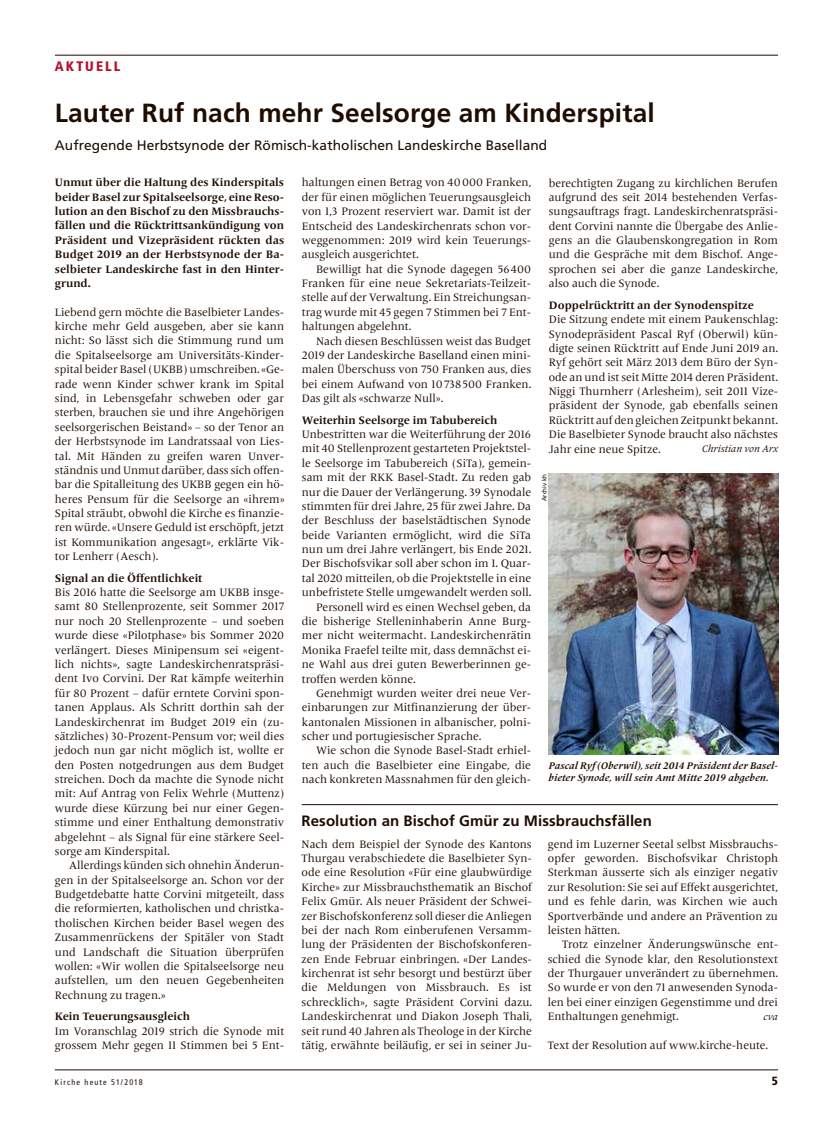
<style>
.page{position:relative;width:833px;height:1134px;background:#fff}
.page>*{position:absolute;margin:0;border:0;box-sizing:border-box;transform-origin:0 0}
.t1{font:700 26.25px "Frutiger";letter-spacing:.005em;color:#1f0c00}
.t2{font:700 15px "Frutiger";letter-spacing:.005em;color:#1f0c00}
.t3{font:13.75px "Frutiger";letter-spacing:.005em;color:#1f0c00}
.t4{font:900 condensed 13.75px "Frutiger";letter-spacing:.15em;color:#b5102b}
.t5{font:900 condensed 11.88px "Frutiger";color:#1f0c00}
.t6{font:11.25px/14.4px "Frutiger Serif LT Pro";color:#1f0c00;text-align:justify}
.t7{font:700 11.25px/14.4px "Frutiger Serif LT Pro";color:#1f0c00;text-align:justify}
.t8{font:italic 700 10px/12.5px "Frutiger Serif LT Pro";letter-spacing:.01em;color:#1f0c00}
.t9{font:italic 10px "Frutiger Serif LT Pro";color:#1f0c00}
.t10{font:condensed 8.12px "Frutiger";letter-spacing:.15em;color:#1f0c00}
.t11{font:6.25px "Frutiger";color:#1f0c00}
</style>
<div class="page">
<hr style="left:55px;top:1070px;width:723px;height:1px;background:#1f0c00">
<hr style="left:55px;top:55px;width:723px;height:1px;background:#1f0c00">
<img style="left:548px;top:474px;width:230px;height:280px">
<hr style="left:302px;top:804px;width:476px;height:1px;background:#1f0c00">
<p class="t4" style="left:55px;top:58px;width:67px">AKTUELL</p>
<h1 class="t1" style="left:55px;top:97px;width:601px">Lauter Ruf nach mehr Seelsorge am Kinderspital</h1>
<p class="t3" style="left:55px;top:137px;width:494px">Aufregende Herbstsynode der Römisch-katholischen Landeskirche Baselland</p>
<p class="t7" style="left:55px;top:175px;width:231px">Unmut über die Haltung des Kinderspitals beider Basel zur Spitalseelsorge, eine Reso&shy;lution an den Bischof zu den Missbrauchs&shy;fällen und die Rücktrittsankündigung von Präsident und Vizepräsident rückten das Budget 2019 an der Herbstsynode der Ba&shy;selbieter Landeskirche fast in den Hinter&shy;grund.</p>
<p class="t6" style="left:55px;top:305px;width:231px">Liebend gern möchte die Baselbieter Landes&shy;kirche mehr Geld ausgeben, aber sie kann nicht: So lässt sich die Stimmung rund um die Spitalseelsorge am Universitäts-Kinder&shy;spital beider Basel (UKBB) umschreiben. «Ge&shy;rade wenn Kinder schwer krank im Spital sind, in Lebensgefahr schweben oder gar sterben, brauchen sie und ihre Angehörigen seelsorgerischen Beistand» – so der Tenor an der Herbstsynode im Landratssaal von Lies&shy;tal. Mit Händen zu greifen waren Unver&shy;ständnis und Unmut darüber, dass sich offen&shy;bar die Spitalleitung des UKBB gegen ein hö&shy;heres Pensum für die Seelsorge an «ihrem» Spital sträubt, obwohl die Kirche es finanzie&shy;ren würde. «Unsere Geduld ist erschöpft, jetzt ist Kommunikation angesagt», erklärte Vik&shy;tor Lenherr (Aesch).</p>
<p class="t7" style="left:55px;top:571px;width:149px">Signal an die Öffentlichkeit</p>
<p class="t6" style="left:55px;top:585px;width:231px">Bis 2016 hatte die Seelsorge am UKBB insge&shy;samt 80 Stellenprozente, seit Sommer 2017 nur noch 20 Stellenprozente – und soeben wurde diese «Pilotphase» bis Sommer 2020 verlängert. Dieses Minipensum sei «eigent&shy;lich nichts», sagte Landeskirchenratspräsi&shy;dent Ivo Corvini. Der Rat kämpfe weiterhin für 80 Prozent – dafür erntete Corvini spon&shy;tanen Applaus. Als Schritt dorthin sah der Landeskirchenrat im Budget 2019 ein (zu&shy;sätzliches) 30-Prozent-Pensum vor; weil dies jedoch nun gar nicht möglich ist, wollte er den Posten notgedrungen aus dem Budget streichen. Doch da machte die Synode nicht mit: Auf Antrag von Felix Wehrle (Muttenz) wurde diese Kürzung bei nur einer Gegen&shy;stimme und einer Enthaltung demonstrativ abgelehnt – als Signal für eine stärkere Seel&shy;sorge am Kinderspital.</p>
<p class="t6" style="left:55px;top:858px;width:231px;text-indent:14px">Allerdings künden sich ohnehin Änderun&shy;gen in der Spitalseelsorge an. Schon vor der Budgetdebatte hatte Corvini mitgeteilt, dass die reformierten, katholischen und christka&shy;tholischen Kirchen beider Basel wegen des Zusammenrückens der Spitäler von Stadt und Landschaft die Situation überprüfen wollen: «Wir wollen die Spitalseelsorge neu aufstellen, um den neuen Gegebenheiten Rechnung zu tragen.»</p>
<p class="t7" style="left:55px;top:1009px;width:137px">Kein Teuerungsausgleich</p>
<p class="t6" style="left:55px;top:1024px;width:231px">Im Voranschlag 2019 strich die Synode mit grossem Mehr gegen 11 Stimmen bei 5 Ent-</p>
<p class="t6" style="left:302px;top:176px;width:231px">haltungen einen Betrag von 40000 Franken, der für einen möglichen Teuerungsausgleich von 1,3 Prozent reserviert war. Damit ist der Entscheid des Landeskirchenrats schon vor&shy;weggenommen: 2019 wird kein Teuerungs&shy;ausgleich ausgerichtet.</p>
<p class="t6" style="left:302px;top:262px;width:231px;text-indent:14px">Bewilligt hat die Synode dagegen 56400<br>Franken für eine neue Sekretariats-Teilzeit&shy;stelle auf der Verwaltung. Ein Streichungsan&shy;trag wurde mit 45 gegen 7 Stimmen bei 7 Ent&shy;haltungen abgelehnt.</p>
<p class="t6" style="left:302px;top:334px;width:231px;text-indent:14px">Nach diesen Beschlüssen weist das Budget 2019 der Landeskirche Baselland einen mini&shy;malen Überschuss von 750 Franken aus, dies bei einem Aufwand von 10738500 Franken.<br>Das gilt als «schwarze Null».</p>
<p class="t7" style="left:302px;top:413px;width:197px">Weiterhin Seelsorge im Tabubereich</p>
<p class="t6" style="left:302px;top:427px;width:231px">Unbestritten war die Weiterführung der 2016</p>
<p class="t6" style="left:302px;top:442px;width:231px">mit 40 Stellenprozent gestarteten Projektstel-</p>
<p class="t6" style="left:302px;top:456px;width:231px">le Seelsorge im Tabubereich (SiTa), gemein-</p>
<p class="t6" style="left:302px;top:470px;width:231px">sam mit der RKK Basel-Stadt. Zu reden gab</p>
<p class="t6" style="left:302px;top:485px;width:231px">nur die Dauer der Verlängerung. 39 Synodale</p>
<p class="t6" style="left:302px;top:499px;width:231px">stimmten für drei Jahre, 25 für zwei Jahre. Da</p>
<p class="t6" style="left:302px;top:513px;width:230px">der Beschluss der baselstädtischen Synode</p>
<p class="t6" style="left:302px;top:528px;width:231px">beide Varianten ermöglicht, wird die SiTa</p>
<p class="t6" style="left:302px;top:542px;width:231px">nun um drei Jahre verlängert, bis Ende 2021.</p>
<p class="t6" style="left:302px;top:557px;width:231px">Der Bischofsvikar soll aber schon im 1. Quar-</p>
<p class="t6" style="left:302px;top:571px;width:231px">tal 2020 mitteilen, ob die Projektstelle in eine</p>
<p class="t6" style="left:302px;top:585px;width:231px">unbefristete Stelle umgewandelt werden soll.</p>
<p class="t6" style="left:316px;top:600px;width:216px">Personell wird es einen Wechsel geben, da</p>
<p class="t6" style="left:302px;top:614px;width:231px">die bisherige Stelleninhaberin Anne Burg-</p>
<p class="t6" style="left:302px;top:628px;width:231px">mer nicht weitermacht. Landeskirchenrätin</p>
<p class="t6" style="left:302px;top:643px;width:231px">Monika Fraefel teilte mit, dass demnächst ei-</p>
<p class="t6" style="left:302px;top:657px;width:231px">ne Wahl aus drei guten Bewerberinnen ge-</p>
<p class="t6" style="left:302px;top:672px;width:116px">troffen werden könne.</p>
<p class="t6" style="left:316px;top:686px;width:216px">Genehmigt wurden weiter drei neue Ver-</p>
<p class="t6" style="left:302px;top:700px;width:231px">einbarungen zur Mitfinanzierung der über-</p>
<p class="t6" style="left:302px;top:715px;width:231px">kantonalen Missionen in albanischer, polni-</p>
<p class="t6" style="left:302px;top:729px;width:181px">scher und portugiesischer Sprache.</p>
<p class="t6" style="left:316px;top:743px;width:216px">Wie schon die Synode Basel-Stadt erhiel-</p>
<p class="t6" style="left:302px;top:758px;width:231px">ten auch die Baselbieter eine Eingabe, die</p>
<p class="t6" style="left:302px;top:772px;width:231px">nach konkreten Massnahmen für den gleich-</p>
<p class="t6" style="left:549px;top:176px;width:231px">berechtigten Zugang zu kirchlichen Berufen aufgrund des seit 2014 bestehenden Verfas&shy;sungsauftrags fragt. Landeskirchenratspräsi&shy;dent Corvini nannte die Übergabe des Anlie&shy;gens an die Glaubenskongregation in Rom und die Gespräche mit dem Bischof. Ange&shy;sprochen sei aber die ganze Landeskirche, also auch die Synode.</p>
<p class="t7" style="left:549px;top:298px;width:207px">Doppelrücktritt an der Synodenspitze</p>
<p class="t6" style="left:549px;top:312px;width:231px">Die Sitzung endete mit einem Paukenschlag:<br>Synodepräsident Pascal Ryf (Oberwil) kün&shy;digte seinen Rücktritt auf Ende Juni 2019 an.<br>Ryf gehört seit März 2013 dem Büro der Syn&shy;ode an und ist seit Mitte 2014 deren Präsident.<br>Niggi Thurnherr (Arlesheim), seit 2011 Vize&shy;präsident der Synode, gab ebenfalls seinen Rücktritt auf den gleichen Zeitpunkt bekannt.<br>Die Baselbieter Synode braucht also nächstes Jahr eine neue Spitze.</p>
<p class="t9" style="left:701px;top:443px;width:78px">Christian von Arx</p>
<p class="t11" style="left:540px;top:501px;width:29px;rotate:-90deg">Archiv kh</p>
<p class="t8" style="left:548px;top:759px;width:231px">Pascal Ryf (Oberwil), seit 2014 Präsident der Basel&shy;bieter Synode, will sein Amt Mitte 2019 abgeben.</p>
<h2 class="t2" style="left:302px;top:812px;width:352px">Resolution an Bischof Gmür zu Missbrauchsfällen</h2>
<p class="t6" style="left:302px;top:837px;width:232px">Nach dem Beispiel der Synode des Kantons Thurgau verabschiedete die Baselbieter Syn&shy;ode eine Resolution «Für eine glaubwürdige Kirche» zur Missbrauchsthematik an Bischof Felix Gmür. Als neuer Präsident der Schwei&shy;zer Bischofskonferenz soll dieser die Anliegen bei der nach Rom einberufenen Versamm&shy;lung der Präsidenten der Bischofskonferen&shy;zen Ende Februar einbringen. «Der Landes&shy;kirchenrat ist sehr besorgt und bestürzt über die Meldungen von Missbrauch. Es ist schrecklich», sagte Präsident Corvini dazu.<br>Landeskirchenrat und Diakon Joseph Thali, seit rund 40 Jahren als Theologe in der Kirche tätig, erwähnte beiläufig, er sei in seiner Ju-</p>
<p class="t6" style="left:548px;top:837px;width:232px">gend im Luzerner Seetal selbst Missbrauchs&shy;opfer geworden. Bischofsvikar Christoph Sterkman äusserte sich als einziger negativ zur Resolution: Sie sei auf Effekt ausgerichtet, und es fehle darin, was Kirchen wie auch Sportverbände und andere an Prävention zu leisten hätten.</p>
<p class="t6" style="left:548px;top:937px;width:232px;text-indent:14px">Trotz einzelner Änderungswünsche ent&shy;schied die Synode klar, den Resolutionstext der Thurgauer unverändert zu übernehmen.<br>So wurde er von den 71 anwesenden Synoda&shy;len bei einer einzigen Gegenstimme und drei Enthaltungen genehmigt.</p>
<p class="t9" style="left:763px;top:1011px;width:16px">cva</p>
<p class="t6" style="left:548px;top:1038px;width:222px">Text der Resolution auf www.kirche-heute.</p>
<p class="t10" style="left:55px;top:1077px;width:89px">Kirche heute 51/2018</p>
<p class="t5" style="left:772px;top:1074px;width:8px">5</p>
</div>
